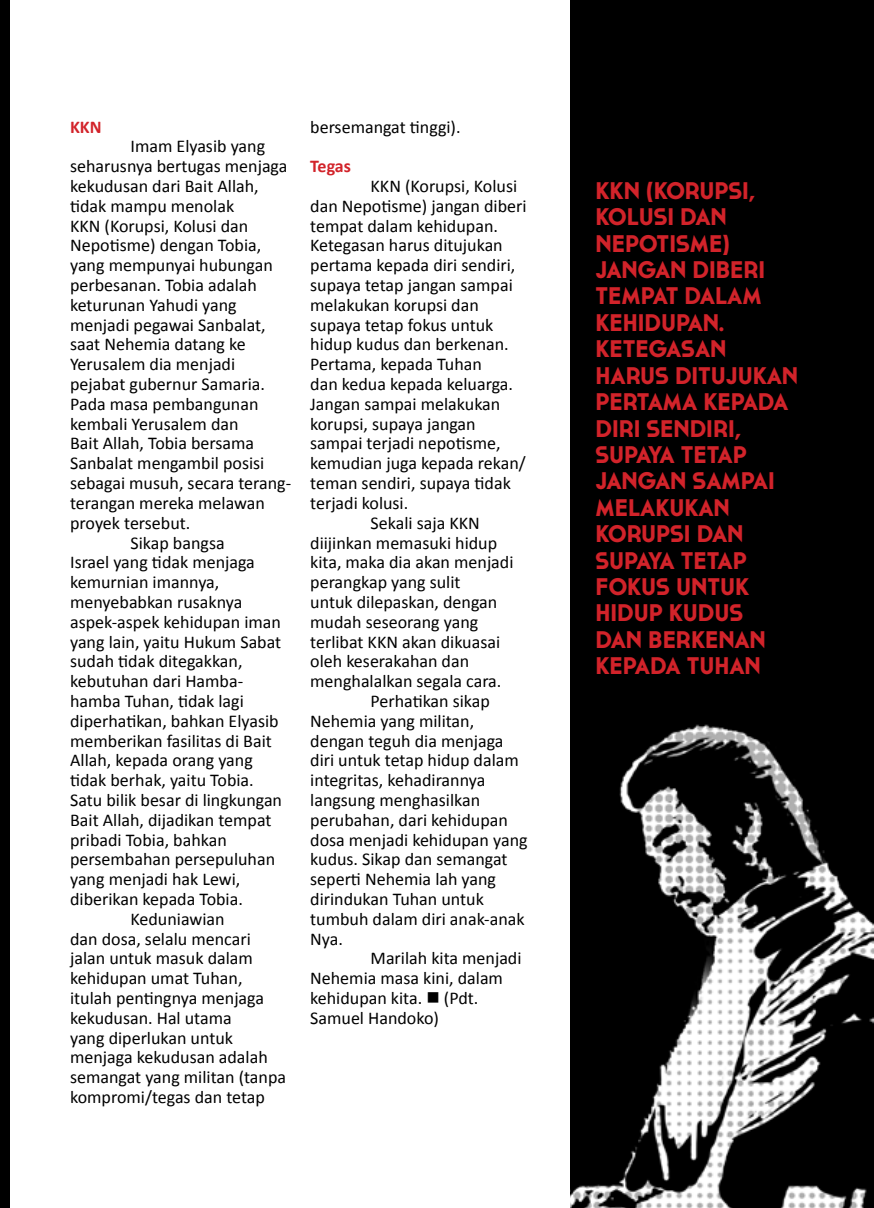
<style>
.page{position:relative;width:874px;height:1208px;background:#fff}
.page>*{position:absolute;margin:0;border:0;box-sizing:border-box;transform-origin:0 0}
.t1{font:700 24px/26.4px "Cassannet";color:#d2232a}
.t2{font:18px "Calibri";color:#000}
.t3{font:700 18px "Calibri";color:#d2232a}
</style>
<div class="page">
<img style="left:0;top:0;width:873px;height:1208px">
<div style="left:10px;top:0;width:559px;height:1208px;background:#fff"></div>
<p class="t3" style="left:70px;top:115px;width:33px">KKN</p>
<p class="t2" style="left:130px;top:135px;width:136px">Imam Elyasib yang</p>
<p class="t2" style="left:70px;top:155px;width:219px">seharusnya bertugas menjaga</p>
<p class="t2" style="left:70px;top:175px;width:190px">kekudusan dari Bait Allah,</p>
<p class="t2" style="left:70px;top:194px;width:165px">tidak mampu menolak</p>
<p class="t2" style="left:70px;top:214px;width:180px">KKN (Korupsi, Kolusi dan</p>
<p class="t2" style="left:70px;top:234px;width:192px">Nepotisme) dengan Tobia,</p>
<p class="t2" style="left:70px;top:254px;width:204px">yang mempunyai hubungan</p>
<p class="t2" style="left:70px;top:274px;width:188px">perbesanan. Tobia adalah</p>
<p class="t2" style="left:70px;top:293px;width:168px">keturunan Yahudi yang</p>
<p class="t2" style="left:70px;top:313px;width:197px">menjadi pegawai Sanbalat,</p>
<p class="t2" style="left:70px;top:333px;width:177px">saat Nehemia datang ke</p>
<p class="t2" style="left:70px;top:353px;width:166px">Yerusalem dia menjadi</p>
<p class="t2" style="left:70px;top:373px;width:196px">pejabat gubernur Samaria.</p>
<p class="t2" style="left:70px;top:392px;width:190px">Pada masa pembangunan</p>
<p class="t2" style="left:70px;top:412px;width:170px">kembali Yerusalem dan</p>
<p class="t2" style="left:70px;top:432px;width:185px">Bait Allah, Tobia bersama</p>
<p class="t2" style="left:70px;top:452px;width:196px">Sanbalat mengambil posisi</p>
<p class="t2" style="left:70px;top:472px;width:222px">sebagai musuh, secara terang-</p>
<p class="t2" style="left:70px;top:491px;width:196px">terangan mereka melawan</p>
<p class="t2" style="left:70px;top:511px;width:122px">proyek tersebut.</p>
<p class="t2" style="left:130px;top:531px;width:96px">Sikap bangsa</p>
<p class="t2" style="left:70px;top:551px;width:186px">Israel yang tidak menjaga</p>
<p class="t2" style="left:70px;top:571px;width:151px">kemurnian imannya,</p>
<p class="t2" style="left:70px;top:590px;width:174px">menyebabkan rusaknya</p>
<p class="t2" style="left:70px;top:610px;width:212px">aspek-aspek kehidupan iman</p>
<p class="t2" style="left:70px;top:630px;width:212px">yang lain, yaitu Hukum Sabat</p>
<p class="t2" style="left:70px;top:650px;width:174px">sudah tidak ditegakkan,</p>
<p class="t2" style="left:70px;top:670px;width:174px">kebutuhan dari Hamba-</p>
<p class="t2" style="left:70px;top:689px;width:175px">hamba Tuhan, tidak lagi</p>
<p class="t2" style="left:70px;top:709px;width:210px">diperhatikan, bahkan Elyasib</p>
<p class="t2" style="left:70px;top:729px;width:203px">memberikan fasilitas di Bait</p>
<p class="t2" style="left:70px;top:749px;width:184px">Allah, kepada orang yang</p>
<p class="t2" style="left:70px;top:769px;width:185px">tidak berhak, yaitu Tobia.</p>
<p class="t2" style="left:70px;top:788px;width:213px">Satu bilik besar di lingkungan</p>
<p class="t2" style="left:70px;top:808px;width:203px">Bait Allah, dijadikan tempat</p>
<p class="t2" style="left:70px;top:828px;width:158px">pribadi Tobia, bahkan</p>
<p class="t2" style="left:70px;top:848px;width:206px">persembahan persepuluhan</p>
<p class="t2" style="left:70px;top:868px;width:172px">yang menjadi hak Lewi,</p>
<p class="t2" style="left:70px;top:887px;width:174px">diberikan kepada Tobia.</p>
<p class="t2" style="left:130px;top:907px;width:96px">Keduniawian</p>
<p class="t2" style="left:70px;top:927px;width:182px">dan dosa, selalu mencari</p>
<p class="t2" style="left:70px;top:947px;width:184px">jalan untuk masuk dalam</p>
<p class="t2" style="left:70px;top:967px;width:174px">kehidupan umat Tuhan,</p>
<p class="t2" style="left:70px;top:986px;width:195px">itulah pentingnya menjaga</p>
<p class="t2" style="left:70px;top:1006px;width:163px">kekudusan. Hal utama</p>
<p class="t2" style="left:70px;top:1026px;width:164px">yang diperlukan untuk</p>
<p class="t2" style="left:70px;top:1046px;width:199px">menjaga kekudusan adalah</p>
<p class="t2" style="left:70px;top:1066px;width:217px">semangat yang militan (tanpa</p>
<p class="t2" style="left:70px;top:1085px;width:196px">kompromi/tegas dan tetap</p>
<p class="t2" style="left:310px;top:115px;width:152px">bersemangat tinggi).</p>
<p class="t3" style="left:310px;top:155px;width:42px">Tegas</p>
<p class="t2" style="left:370px;top:175px;width:148px">KKN (Korupsi, Kolusi</p>
<p class="t2" style="left:310px;top:194px;width:218px">dan Nepotisme) jangan diberi</p>
<p class="t2" style="left:310px;top:214px;width:189px">tempat dalam kehidupan.</p>
<p class="t2" style="left:310px;top:234px;width:194px">Ketegasan harus ditujukan</p>
<p class="t2" style="left:310px;top:254px;width:206px">pertama kepada diri sendiri,</p>
<p class="t2" style="left:310px;top:274px;width:204px">supaya tetap jangan sampai</p>
<p class="t2" style="left:310px;top:293px;width:170px">melakukan korupsi dan</p>
<p class="t2" style="left:310px;top:313px;width:185px">supaya tetap fokus untuk</p>
<p class="t2" style="left:310px;top:333px;width:200px">hidup kudus dan berkenan.</p>
<p class="t2" style="left:310px;top:353px;width:173px">Pertama, kepada Tuhan</p>
<p class="t2" style="left:310px;top:373px;width:204px">dan kedua kepada keluarga.</p>
<p class="t2" style="left:310px;top:392px;width:191px">Jangan sampai melakukan</p>
<p class="t2" style="left:310px;top:412px;width:167px">korupsi, supaya jangan</p>
<p class="t2" style="left:310px;top:432px;width:192px">sampai terjadi nepotisme,</p>
<p class="t2" style="left:310px;top:452px;width:217px">kemudian juga kepada rekan/</p>
<p class="t2" style="left:310px;top:472px;width:202px">teman sendiri, supaya tidak</p>
<p class="t2" style="left:310px;top:491px;width:99px">terjadi kolusi.</p>
<p class="t2" style="left:370px;top:511px;width:111px">Sekali saja KKN</p>
<p class="t2" style="left:310px;top:531px;width:188px">diijinkan memasuki hidup</p>
<p class="t2" style="left:310px;top:551px;width:205px">kita, maka dia akan menjadi</p>
<p class="t2" style="left:310px;top:571px;width:152px">perangkap yang sulit</p>
<p class="t2" style="left:310px;top:590px;width:188px">untuk dilepaskan, dengan</p>
<p class="t2" style="left:310px;top:610px;width:169px">mudah seseorang yang</p>
<p class="t2" style="left:310px;top:630px;width:191px">terlibat KKN akan dikuasai</p>
<p class="t2" style="left:310px;top:650px;width:160px">oleh keserakahan dan</p>
<p class="t2" style="left:310px;top:670px;width:192px">menghalalkan segala cara.</p>
<p class="t2" style="left:370px;top:689px;width:121px">Perhatikan sikap</p>
<p class="t2" style="left:310px;top:709px;width:165px">Nehemia yang militan,</p>
<p class="t2" style="left:310px;top:729px;width:195px">dengan teguh dia menjaga</p>
<p class="t2" style="left:310px;top:749px;width:210px">diri untuk tetap hidup dalam</p>
<p class="t2" style="left:310px;top:769px;width:176px">integritas, kehadirannya</p>
<p class="t2" style="left:310px;top:788px;width:171px">langsung menghasilkan</p>
<p class="t2" style="left:310px;top:808px;width:199px">perubahan, dari kehidupan</p>
<p class="t2" style="left:310px;top:828px;width:219px">dosa menjadi kehidupan yang</p>
<p class="t2" style="left:310px;top:848px;width:199px">kudus. Sikap dan semangat</p>
<p class="t2" style="left:310px;top:868px;width:187px">seperti Nehemia lah yang</p>
<p class="t2" style="left:310px;top:887px;width:175px">dirindukan Tuhan untuk</p>
<p class="t2" style="left:310px;top:907px;width:216px">tumbuh dalam diri anak-anak</p>
<p class="t2" style="left:310px;top:927px;width:34px">Nya.</p>
<p class="t2" style="left:370px;top:947px;width:152px">Marilah kita menjadi</p>
<p class="t2" style="left:310px;top:967px;width:194px">Nehemia masa kini, dalam</p>
<p class="t2" style="left:310px;top:986px;width:170px">kehidupan kita. ■ (Pdt.</p>
<p class="t2" style="left:310px;top:1006px;width:130px">Samuel Handoko)</p>
<p class="t1" style="left:595px;top:177px;width:204px">KKN (KORUPSI,<br>KOLUSI DAN<br>NEPOTISME)<br>JANGAN DIBERI<br>TEMPAT DALAM<br>KEHIDUPAN.<br>KETEGASAN<br>HARUS DITUJUKAN<br>PERTAMA KEPADA<br>DIRI SENDIRI,<br>SUPAYA TETAP<br>JANGAN SAMPAI<br>MELAKUKAN<br>KORUPSI DAN<br>SUPAYA TETAP<br>FOKUS UNTUK<br>HIDUP KUDUS<br>DAN BERKENAN<br>KEPADA TUHAN</p>
</div>
